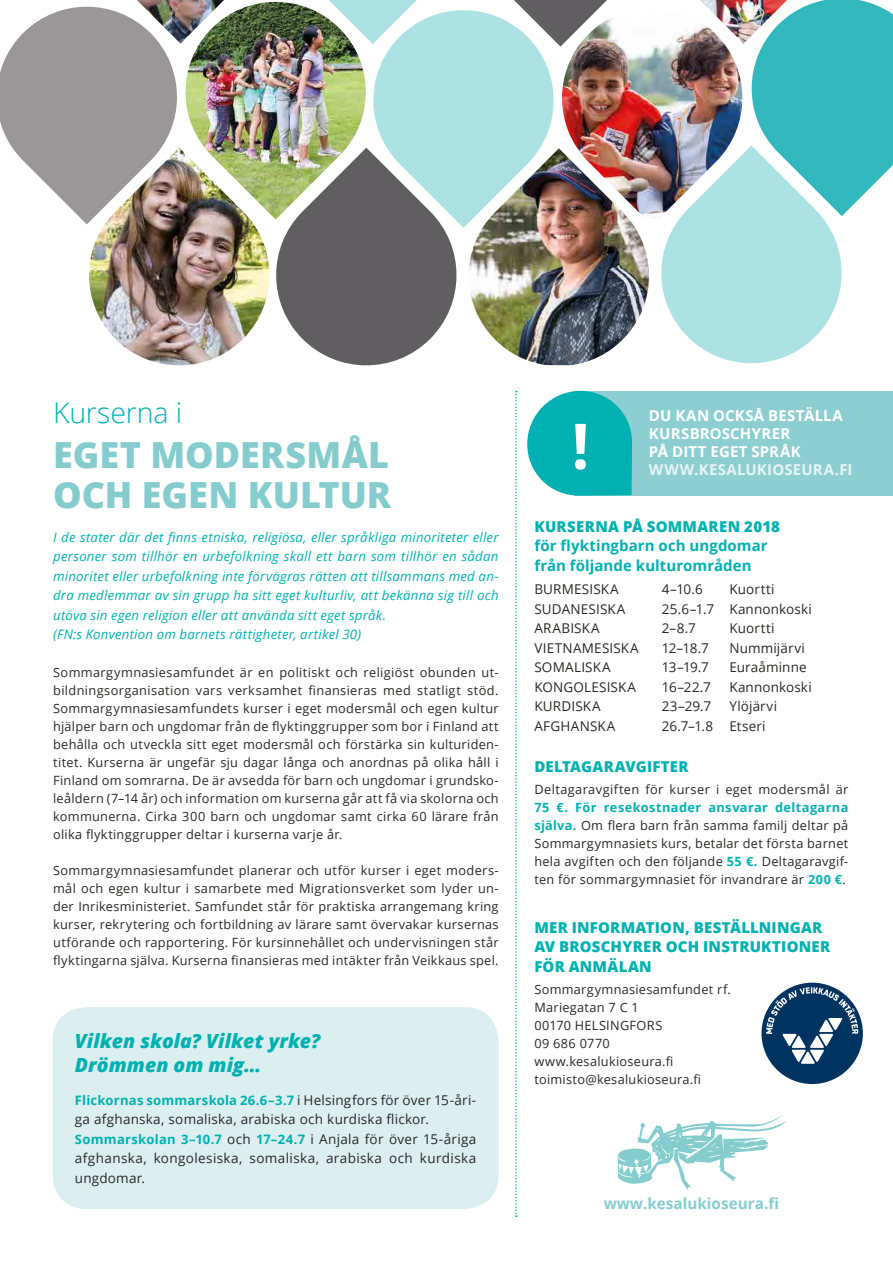
<style>
.page{position:relative;width:893px;height:1263px;background:#fff}
.page>*{position:absolute;margin:0;border:0;box-sizing:border-box;transform-origin:0 0}
.t1{font:700 63px "Open Sans";color:#fff}
.t2{font:800 36px/40.5px "Open Sans";color:#85cccf}
.t3{font:300 28.5px "Open Sans";letter-spacing:-.01em;color:#00b1b1}
.t4{font:italic 800 19.5px/24px "Open Sans";letter-spacing:.005em;color:#00b1b1}
.t5{font:700 15.3px "Open Sans";color:#85cccf}
.t6{font:800 15px/19.5px "Open Sans";letter-spacing:.015em;color:#00b1b1}
.t7{font:700 15px/19.5px "Open Sans";letter-spacing:.005em;color:#00b1b1}
.t8{font:700 15px/18px "Open Sans";letter-spacing:.015em;color:#fff}
.t9{font:700 15px "Open Sans";letter-spacing:.015em;color:#e7f4f5}
.t10{font:13.5px/19.5px "Open Sans";letter-spacing:.015em;color:#282827}
.t11{font:italic 13.2px/19.5px "Open Sans";letter-spacing:.02em;color:#00b1b1}
.t12{font:700 13.05px "Open Sans";letter-spacing:.02em;color:#00b1b1}
.t13{font:12.75px/18px "Open Sans";letter-spacing:.02em;color:#282827;text-align:justify}
.s1{font-weight:400;font-size:13.5px;color:#282827}
.s2{font-weight:700;color:#00b1b1}
</style>
<div class="page">
<img style="left:186px;top:2px;width:81px;height:146px">
<img style="left:186px;top:0;width:38px;height:44px">
<img style="left:86px;top:148px;width:181px;height:218px">
<svg style="left:0;top:0;width:186px;height:224px"></svg>
<img style="left:267px;top:0;width:626px;height:366px">
<div style="left:53px;top:1007px;width:446px;height:202px;background:#dceff0;border-radius:34px"></div>
<svg style="left:617px;top:1115px;width:170px;height:75px"></svg>
<svg style="left:761px;top:983px;width:102px;height:101px"></svg>
<svg style="left:515px;top:391px;width:2px;height:826px"></svg>
<div style="left:574px;top:391px;width:319px;height:105px;background:#8dced2"></div>
<svg style="left:527px;top:391px;width:105px;height:105px"></svg>
<h3 class="t3" style="left:53px;top:393px;width:131px">Kurserna i</h3>
<h2 class="t2" style="left:53px;top:432px;width:340px">EGET MODERSMÅL<br>OCH EGEN KULTUR</h2>
<p class="t11" style="left:53px;top:527px;width:447px">I de stater där det finns etniska, religiösa, eller språkliga minoriteter eller personer som tillhör en urbefolkning skall ett barn som tillhör en sådan minoritet eller urbefolkning inte förvägras rätten att tillsammans med an&shy;dra medlemmar av sin grupp ha sitt eget kulturliv, att bekänna sig till och utöva sin egen religion eller att använda sitt eget språk.<br>(FN:s Konvention om barnets rättigheter, artikel 30)</p>
<p class="t13" style="left:53px;top:663px;width:447px">Sommargymnasiesamfundet är en politiskt och religiöst obunden ut&shy;bildningsorganisation vars verksamhet finansieras med statligt stöd.<br>Sommargymnasiesamfundets kurser i eget modersmål och egen kultur hjälper barn och ungdomar från de flyktinggrupper som bor i Finland att behålla och utveckla sitt eget modersmål och förstärka sin kulturiden&shy;titet. Kurserna är ungefär sju dagar långa och anordnas på olika håll i Finland om somrarna. De är avsedda för barn och ungdomar i grundsko&shy;leåldern (7–14 år) och information om kurserna går att få via skolorna och kommunerna. Cirka 300 barn och ungdomar samt cirka 60 lärare från olika flyktinggrupper deltar i kurserna varje år.</p>
<p class="t13" style="left:53px;top:861px;width:447px">Sommargymnasiesamfundet planerar och utför kurser i eget moders&shy;mål och egen kultur i samarbete med Migrationsverket som lyder un&shy;der Inrikesministeriet. Samfundet står för praktiska arrangemang kring kurser, rekrytering och fortbildning av lärare samt övervakar kursernas utförande och rapportering. För kursinnehållet och undervisningen står flyktingarna själva. Kurserna finansieras med intäkter från Veikkaus spel.</p>
<h3 class="t4" style="left:75px;top:1028px;width:247px">Vilken skola? Vilket yrke?<br>Drömmen om mig…</h3>
<p class="t12" style="left:75px;top:1090px;width:403px">Flickornas sommarskola 26.6–3.7 <span class="s1">i Helsingfors för över 15-åri-</span></p>
<p class="t10" style="left:75px;top:1109px;width:356px">ga afghanska, somaliska, arabiska och kurdiska flickor.</p>
<p class="t12" style="left:75px;top:1129px;width:403px">Sommarskolan 3–10.7 <span class="s1">och</span> 17–24.7 <span class="s1">i Anjala för över 15-åriga</span></p>
<p class="t10" style="left:75px;top:1148px;width:403px">afghanska, kongolesiska, somaliska, arabiska och kurdiska ungdomar.</p>
<h1 class="t1" style="left:571px;top:401px;width:20px">!</h1>
<p class="t8" style="left:649px;top:406px;width:195px">DU KAN OCKSÅ BESTÄLLA<br>KURSBROSCHYRER<br>PÅ DITT EGET SPRÅK</p>
<p class="t9" style="left:649px;top:459px;width:205px">WWW.KESALUKIOSEURA.FI</p>
<p class="t6" style="left:534px;top:515px;width:247px">KURSERNA PÅ SOMMAREN 2018</p>
<p class="t7" style="left:534px;top:535px;width:235px">för flyktingbarn och ungdomar från följande kulturområden</p>
<p class="t10" style="left:534px;top:579px;width:86px">BURMESISKA</p>
<p class="t10" style="left:662px;top:579px;width:42px">4–10.6</p>
<p class="t10" style="left:729px;top:579px;width:47px">Kuortti</p>
<p class="t10" style="left:534px;top:599px;width:93px">SUDANESISKA</p>
<p class="t10" style="left:662px;top:599px;width:151px">25.6–1.7 Kannonkoski</p>
<p class="t10" style="left:534px;top:618px;width:67px">ARABISKA</p>
<p class="t10" style="left:662px;top:618px;width:35px">2–8.7</p>
<p class="t10" style="left:729px;top:618px;width:47px">Kuortti</p>
<p class="t10" style="left:534px;top:638px;width:106px">VIETNAMESISKA</p>
<p class="t10" style="left:662px;top:638px;width:48px">12–18.7</p>
<p class="t10" style="left:729px;top:638px;width:77px">Nummijärvi</p>
<p class="t10" style="left:534px;top:657px;width:78px">SOMALISKA</p>
<p class="t10" style="left:662px;top:657px;width:49px">13–19.7</p>
<p class="t10" style="left:729px;top:657px;width:79px">Euraåminne</p>
<p class="t10" style="left:534px;top:677px;width:103px">KONGOLESISKA</p>
<p class="t10" style="left:662px;top:677px;width:51px">16–22.7</p>
<p class="t10" style="left:729px;top:677px;width:84px">Kannonkoski</p>
<p class="t10" style="left:534px;top:696px;width:68px">KURDISKA</p>
<p class="t10" style="left:662px;top:696px;width:51px">23–29.7</p>
<p class="t10" style="left:729px;top:696px;width:49px">Ylöjärvi</p>
<p class="t10" style="left:534px;top:716px;width:83px">AFGHANSKA</p>
<p class="t10" style="left:662px;top:716px;width:105px">26.7–1.8 Etseri</p>
<p class="t6" style="left:534px;top:756px;width:156px">DELTAGARAVGIFTER</p>
<p class="t13" style="left:534px;top:780px;width:315px">Deltagaravgiften för kurser i eget modersmål är</p>
<p class="t13" style="left:534px;top:798px;width:315px"><span class="s2">75 €. För resekostnader ansvarar deltagarna själva.</span> Om flera barn från samma familj deltar på Sommargymnasiets kurs, betalar det första barnet hela avgiften och den följande <span class="s2">55 €.</span> Deltagaravgif&shy;ten för sommargymnasiet för invandrare är <span class="s2">200 €</span>.</p>
<p class="t6" style="left:534px;top:916px;width:297px">MER INFORMATION, BESTÄLLNINGAR<br>AV BROSCHYRER OCH INSTRUKTIONER<br>FÖR ANMÄLAN</p>
<p class="t13" style="left:534px;top:980px;width:198px;text-align:left">Sommargymnasiesamfundet rf.<br>Mariegatan 7 C 1<br>00170 HELSINGFORS<br>09 686 0770 www.kesalukioseura.fi toimisto@kesalukioseura.fi</p>
<p class="t5" style="left:604px;top:1192px;width:177px">www.kesalukioseura.fi</p>
</div>
